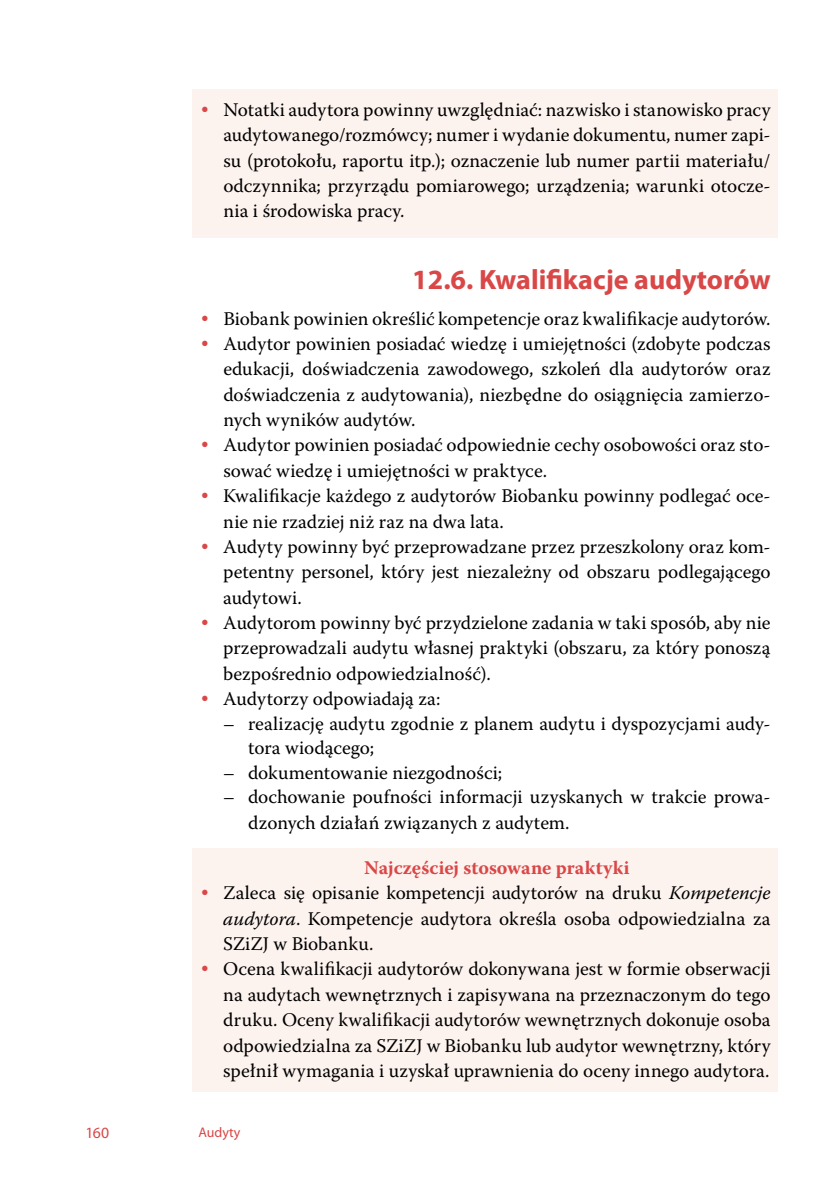
<style>
.page{position:relative;width:834px;height:1181px;background:#fff}
.page>*{position:absolute;margin:0;border:0;box-sizing:border-box;transform-origin:0 0}
.t1{font:700 28px "Myriad Pro";color:#d94747}
.t2{font:19.25px/25.4px "Warnock Pro";color:#000;text-align:justify}
.t3{font:700 19.25px "Warnock Pro";letter-spacing:.005em;color:#d94747}
.t4{font:15.75px "Myriad Pro";color:#d94747}
.t5{font:14px "Myriad Pro";color:#d94747}
.s1{font-family:"Eras ITC";font-weight:300;color:#d94747}
.s2{font-style:italic}
</style>
<div class="page">
<div style="left:192px;top:89px;width:585px;height:149px;background:#fcf2ee"></div>
<div style="left:192px;top:848px;width:585px;height:243px;background:#fcf2ee"></div>
<p class="t2" style="left:223px;top:97px;width:548px;text-indent:-25px"><span class="s1">•</span> Notatki audytora powinny uwzględniać: nazwisko i stanowisko pracy audytowanego/rozmówcy; numer i wydanie dokumentu, numer zapi&shy;su (protokołu, raportu itp.); oznaczenie lub numer partii materiału/ odczynnika; przyrządu pomiarowego; urządzenia; warunki otocze&shy;nia i środowiska pracy.</p>
<h1 class="t1" style="left:412px;top:261px;width:360px">12.6. Kwalifikacje audytorów</h1>
<p class="t2" style="left:198px;top:305px;width:573px"><span class="s1">•</span> Biobank powinien określić kompetencje oraz kwalifikacje audytorów.</p>
<p class="t2" style="left:223px;top:330px;width:548px;text-indent:-25px"><span class="s1">•</span> Audytor powinien posiadać wiedzę i umiejętności (zdobyte podczas edukacji, doświadczenia zawodowego, szkoleń dla audytorów oraz doświadczenia z audytowania), niezbędne do osiągnięcia zamierzo&shy;nych wyników audytów.</p>
<p class="t2" style="left:223px;top:432px;width:548px;text-indent:-25px"><span class="s1">•</span> Audytor powinien posiadać odpowiednie cechy osobowości oraz sto&shy;sować wiedzę i umiejętności w praktyce.</p>
<p class="t2" style="left:223px;top:483px;width:548px;text-indent:-25px"><span class="s1">•</span> Kwalifikacje każdego z audytorów Biobanku powinny podlegać oce&shy;nie nie rzadziej niż raz na dwa lata.</p>
<p class="t2" style="left:223px;top:533px;width:548px;text-indent:-25px"><span class="s1">•</span> Audyty powinny być przeprowadzane przez przeszkolony oraz kom&shy;petentny personel, który jest niezależny od obszaru podlegającego audytowi.</p>
<p class="t2" style="left:223px;top:610px;width:548px;text-indent:-25px"><span class="s1">•</span> Audytorom powinny być przydzielone zadania w taki sposób, aby nie przeprowadzali audytu własnej praktyki (obszaru, za który ponoszą bezpośrednio odpowiedzialność).</p>
<p class="t2" style="left:198px;top:686px;width:243px"><span class="s1">•</span> Audytorzy odpowiadają za:</p>
<p class="t2" style="left:248px;top:711px;width:524px;line-height:24.5px;text-indent:-25px">– realizację audytu zgodnie z planem audytu i dyspozycjami audy&shy;tora wiodącego;</p>
<p class="t2" style="left:223px;top:759px;width:280px">– dokumentowanie niezgodności;</p>
<p class="t2" style="left:248px;top:784px;width:524px;text-indent:-25px">– dochowanie poufności informacji uzyskanych w trakcie prowa&shy;dzonych działań związanych z audytem.</p>
<p class="t3" style="left:364px;top:856px;width:267px">Najczęściej stosowane praktyki</p>
<p class="t2" style="left:223px;top:880px;width:548px;text-indent:-25px"><span class="s1">•</span> Zaleca się opisanie kompetencji audytorów na druku <span class="s2">Kompetencje audytora</span>. Kompetencje audytora określa osoba odpowiedzialna za SZiZJ w Biobanku.</p>
<p class="t2" style="left:223px;top:956px;width:548px;text-indent:-25px"><span class="s1">•</span> Ocena kwalifikacji audytorów dokonywana jest w formie obserwacji na audytach wewnętrznych i zapisywana na przeznaczonym do tego druku. Oceny kwalifikacji audytorów wewnętrznych dokonuje osoba odpowiedzialna za SZiZJ w Biobanku lub audytor wewnętrzny, który spełnił wymagania i uzyskał uprawnienia do oceny innego audytora.</p>
<p class="t4" style="left:85px;top:1122px;width:25px">160</p>
<p class="t5" style="left:198px;top:1123px;width:43px">Audyty</p>
</div>
